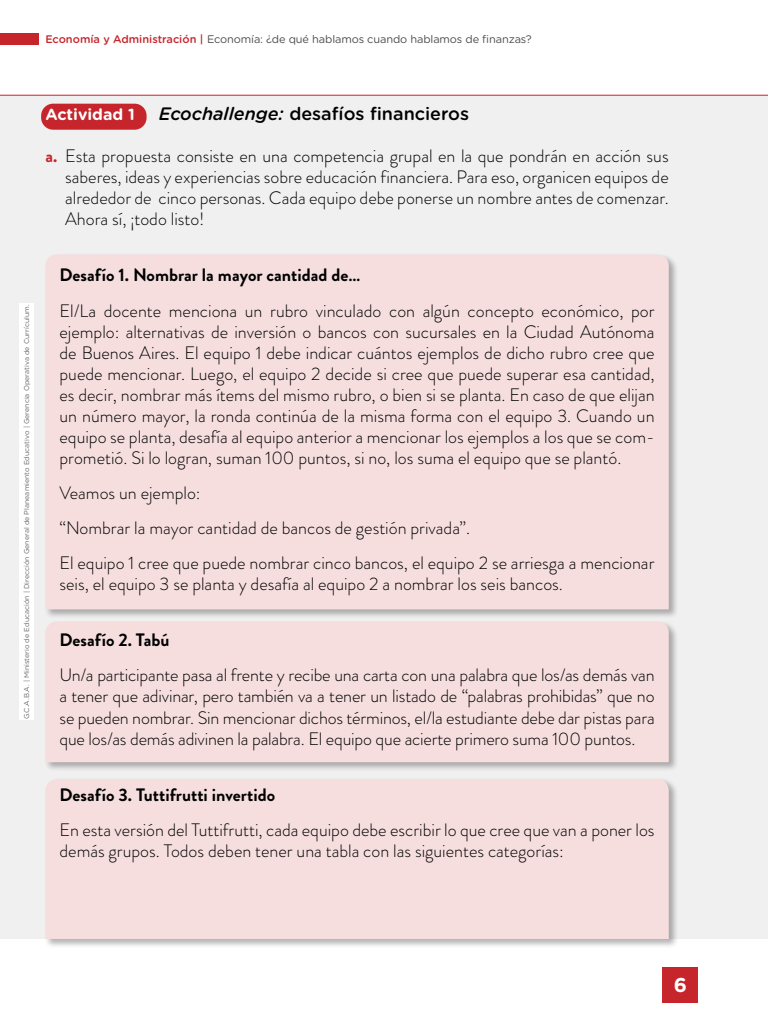
<style>
.page{position:relative;width:768px;height:1024px;background:#fff}
.page>*{position:absolute;margin:0;border:0;box-sizing:border-box;transform-origin:0 0}
.t1{font:700 20px "Gotham Rounded";color:#fff}
.t2{font:300 18px/21px "Brandon Grotesque";color:#000;text-align:justify}
.t3{font:700 18px "Brandon Grotesque";color:#000}
.t4{font:500 18px "Gotham Rounded";color:#000}
.t5{font:700 16px "Gotham Rounded";color:#fff}
.t6{font:11px "Gotham Rounded";letter-spacing:-.01em;color:#4d4d4d}
.t7{font:7px "Gotham Rounded";color:#666}
.s1{font-weight:500;color:#c6252c}
.s2{font-style:italic}
.s3{font-weight:700;color:#c6252c}
</style>
<div class="page">
<div style="left:662px;top:967px;width:36px;height:36px;background:#c6252c"></div>
<div style="left:0;top:33px;width:39px;height:11px;background:#c6252c"></div>
<div style="left:0;top:95px;width:768px;height:844px;background:#f0f0f0"></div>
<div style="left:44px;top:253px;width:635px;height:366px;background:#000;opacity:.3"></div>
<div style="left:45px;top:254px;width:624px;height:355px;background:#f6dedf"></div>
<div style="left:44px;top:620px;width:635px;height:152px;background:#000;opacity:.3"></div>
<div style="left:45px;top:621px;width:624px;height:141px;background:#f6dedf"></div>
<div style="left:44px;top:777px;width:635px;height:171px;background:#000;opacity:.3"></div>
<div style="left:45px;top:779px;width:624px;height:160px;background:#f6dedf"></div>
<div style="left:41px;top:104px;width:106px;height:26px;background:#c6252c;border-radius:12px"></div>
<div style="left:19px;top:304px;width:15px;height:416px;background:#fff"></div>
<p class="t6" style="left:45px;top:32px;width:488px"><span class="s1">Economía y Administración |</span> Economía: ¿de qué hablamos cuando hablamos de finanzas?</p>
<p class="t7" style="left:22px;top:719px;width:416px;rotate:-90deg">G.C.A.B.A. | Ministerio de Educación | Dirección General de Planeamiento Educativo | Gerencia Operativa de Currículum.</p>
<p class="t5" style="left:45px;top:103px;width:91px">Actividad 1</p>
<p class="t4" style="left:159px;top:101px;width:312px"><span class="s2">Ecochallenge:</span> desafíos financieros</p>
<p class="t2" style="left:65px;top:146px;width:605px;text-indent:-20px"><span class="s3">a.</span> Esta propuesta consiste en una competencia grupal en la que pondrán en acción sus saberes, ideas y experiencias sobre educación financiera. Para eso, organicen equipos de alrededor de cinco personas. Cada equipo debe ponerse un nombre antes de comenzar.<br>Ahora sí, ¡todo listo!</p>
<p class="t3" style="left:60px;top:263px;width:302px">Desafío 1. Nombrar la mayor cantidad de…</p>
<p class="t2" style="left:60px;top:300px;width:597px">El/La docente menciona un rubro vinculado con algún concepto económico, por ejemplo: alternativas de inversión o bancos con sucursales en la Ciudad Autónoma de Buenos Aires. El equipo 1 debe indicar cuántos ejemplos de dicho rubro cree que puede mencionar. Luego, el equipo 2 decide si cree que puede superar esa cantidad, es decir, nombrar más ítems del mismo rubro, o bien si se planta. En caso de que elijan un número mayor, la ronda continúa de la misma forma con el equipo 3. Cuando un equipo se planta, desafía al equipo anterior a mencionar los ejemplos a los que se com&shy;prometió. Si lo logran, suman 100 puntos, si no, los suma el equipo que se plantó.</p>
<p class="t2" style="left:60px;top:475px;width:596px;line-height:35.2px;text-align:left">Veamos un ejemplo:<br>“Nombrar la mayor cantidad de bancos de gestión privada”.<br>El equipo 1 cree que puede nombrar cinco bancos, el equipo 2 se arriesga a mencionar</p>
<p class="t2" style="left:60px;top:574px;width:505px">seis, el equipo 3 se planta y desafía al equipo 2 a nombrar los seis bancos.</p>
<p class="t3" style="left:60px;top:628px;width:111px">Desafío 2. Tabú</p>
<p class="t2" style="left:60px;top:665px;width:597px">Un/a participante pasa al frente y recibe una carta con una palabra que los/as demás van a tener que adivinar, pero también va a tener un listado de “palabras prohibidas” que no se pueden nombrar. Sin mencionar dichos términos, el/la estudiante debe dar pistas para que los/as demás adivinen la palabra. El equipo que acierte primero suma 100 puntos.</p>
<p class="t3" style="left:60px;top:782px;width:217px">Desafío 3. Tuttifrutti invertido</p>
<p class="t2" style="left:60px;top:819px;width:597px">En esta versión del Tuttifrutti, cada equipo debe escribir lo que cree que van a poner los demás grupos. Todos deben tener una tabla con las siguientes categorías:</p>
<p class="t1" style="left:674px;top:971px;width:15px">6</p>
</div>
